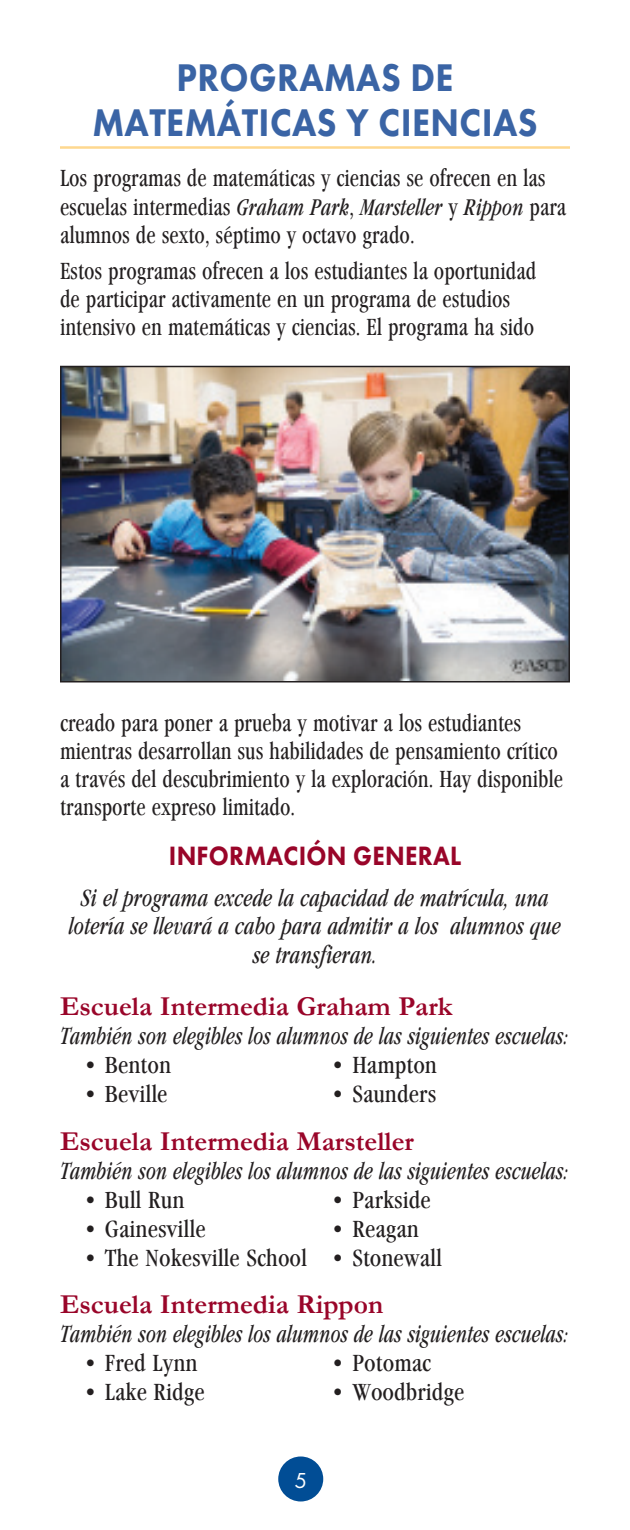
<style>
.page{position:relative;width:630px;height:1530px;background:#fff}
.page>*{position:absolute;margin:0;border:0;box-sizing:border-box;transform-origin:0 0}
.Page_Heading{font:800 40px/45px "Futura PT";letter-spacing:.01em;color:#3a64a5;text-align:center;scale:.9 1}
.Garamond_Bold_Subhea{font:700 27.5px "Garamond";color:#990529}
.School_Name{font:800 27.5px "Futura PT";letter-spacing:.01em;color:#990529;scale:.9 1}
.Body{font:24px/28.2px "Garamond Cd ITC";color:#231f20;scale:.9 1}
.Bulleted_Body{font:italic 24px "Garamond Cd ITC";color:#231f20;scale:.87 1}
._2_columns_of_bullet{font:24px "Garamond Cd ITC";color:#231f20}
.Body-2{font:italic 24px/28.2px "Garamond Cd ITC";color:#231f20;text-align:center;scale:.9 1}
.Body-3{font:italic 23.25px "Garamond Cd ITC";color:#231f20;scale:.9 1}
.School_Name-2{font:22.5px "Futura PT";color:#fff}
.s1{font-style:normal;font-size:24px}
</style>
<div class="page">
<div style="left:278px;top:1457px;width:45px;height:45px;background:#014d95;border-radius:50%"></div>
<hr style="left:60px;top:146px;width:510px;height:3px;background:#fed88f">
<img style="left:63px;top:369px;width:504px;height:311px">
<div style="left:60px;top:366px;width:510px;height:317px;border:2px solid #231f20"></div>
<p class="Page_Heading" style="left:92px;top:54px;width:496px">PROGRAMAS DE<br>MATEMÁTICAS Y CIENCIAS</p>
<p class="Body" style="left:60px;top:165px;width:541px">Los programas de matemáticas y ciencias se ofrecen en las</p>
<p class="Body-3" style="left:60px;top:194px;width:564px"><span class="s1">escuelas intermedias</span> Graham Park<span class="s1">,</span> Marsteller <span class="s1">y</span> Rippon <span class="s1">para</span></p>
<p class="Body" style="left:60px;top:221px;width:396px">alumnos de sexto, séptimo y octavo grado.</p>
<p class="Body" style="left:60px;top:257px;width:531px">Estos programas ofrecen a los estudiantes la oportunidad de participar activamente en un programa de estudios intensivo en matemáticas y ciencias. El programa ha sido</p>
<p class="Body" style="left:60px;top:709px;width:560px">creado para poner a prueba y motivar a los estudiantes mientras desarrollan sus habilidades de pensamiento crítico a través del descubrimiento y la exploración. Hay disponible transporte expreso limitado.</p>
<p class="School_Name" style="left:169px;top:839px;width:326px">INFORMACIÓN GENERAL</p>
<p class="Body-2" style="left:69px;top:884px;width:549px">Si el programa excede la capacidad de matrícula, una lotería se llevará a cabo para admitir a los alumnos que se transfieran.</p>
<p class="Garamond_Bold_Subhea" style="left:60px;top:988px;width:394px">Escuela Intermedia Graham Park</p>
<p class="Bulleted_Body" style="left:60px;top:1023px;width:586px">También son elegibles los alumnos de las siguientes escuelas:</p>
<p class="_2_columns_of_bullet" style="left:82px;top:1052px;width:90px">• Benton</p>
<p class="_2_columns_of_bullet" style="left:330px;top:1052px;width:109px">• Hampton</p>
<p class="_2_columns_of_bullet" style="left:82px;top:1081px;width:87px">• Beville</p>
<p class="_2_columns_of_bullet" style="left:330px;top:1081px;width:108px">• Saunders</p>
<p class="Garamond_Bold_Subhea" style="left:60px;top:1122px;width:356px">Escuela Intermedia Marsteller</p>
<p class="Bulleted_Body" style="left:60px;top:1157px;width:586px">También son elegibles los alumnos de las siguientes escuelas:</p>
<p class="_2_columns_of_bullet" style="left:82px;top:1186px;width:103px">• Bull Run</p>
<p class="_2_columns_of_bullet" style="left:330px;top:1186px;width:102px">• Parkside</p>
<p class="_2_columns_of_bullet" style="left:82px;top:1215px;width:125px">• Gainesville</p>
<p class="_2_columns_of_bullet" style="left:330px;top:1215px;width:90px">• Reagan</p>
<p class="_2_columns_of_bullet" style="left:82px;top:1244px;width:361px">• The Nokesville School • Stonewall</p>
<p class="Garamond_Bold_Subhea" style="left:60px;top:1286px;width:325px">Escuela Intermedia Rippon</p>
<p class="Bulleted_Body" style="left:60px;top:1321px;width:586px">También son elegibles los alumnos de las siguientes escuelas:</p>
<p class="_2_columns_of_bullet" style="left:82px;top:1350px;width:117px">• Fred Lynn</p>
<p class="_2_columns_of_bullet" style="left:330px;top:1350px;width:103px">• Potomac</p>
<p class="_2_columns_of_bullet" style="left:82px;top:1379px;width:124px">• Lake Ridge</p>
<p class="_2_columns_of_bullet" style="left:330px;top:1379px;width:136px">• Woodbridge</p>
<p class="School_Name-2" style="left:294px;top:1467px;width:14px">5</p>
</div>
